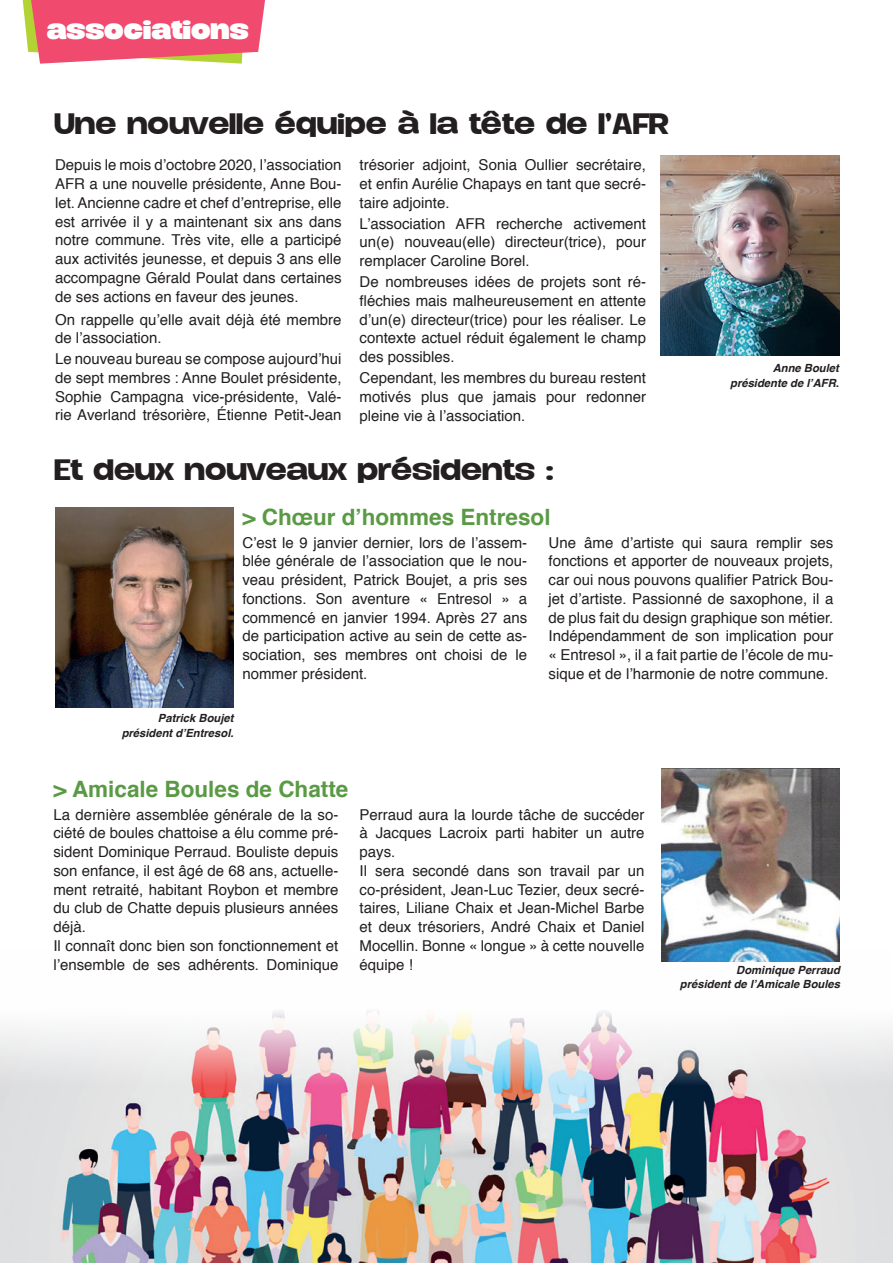
<style>
.page{position:relative;width:893px;height:1263px;background:#fff}
.page>*{position:absolute;margin:0;border:0;box-sizing:border-box;transform-origin:0 0}
.t1{font:500 27px "Duera PERSONALUSE Expanded";color:#231f20}
.t2{font:700 24px "Duera PERSONALUSE Expanded";color:#fff}
.t3{font:700 22.5px "Helvetica";color:#5a9a44}
.t4{font:15px/18.8px "Helvetica";color:#231f20;text-align:justify}
.t5{font:italic 700 11.25px/15px "Helvetica";color:#231f20;text-align:right}
</style>
<div class="page">
<svg style="left:23px;top:0;width:242px;height:64px"></svg>
<img style="left:661px;top:156px;width:178px;height:200px">
<img style="left:55px;top:508px;width:179px;height:200px">
<img style="left:661px;top:769px;width:178px;height:181px">
<img style="left:0;top:950px;width:893px;height:313px">
<h2 class="t2" style="left:47px;top:13px;width:203px">ASSOCIATIONS</h2>
<h1 class="t1" style="left:54px;top:106px;width:616px">Une nouvelle équipe à la tête de l’AFR</h1>
<p class="t4" style="left:55px;top:156px;width:288px">Depuis le mois d’octobre 2020, l’association AFR a une nouvelle présidente, Anne Bou&shy;let. Ancienne cadre et chef d’entreprise, elle est arrivée il y a maintenant six ans dans notre commune. Très vite, elle a participé aux activités jeunesse, et depuis 3 ans elle accompagne Gérald Poulat dans certaines de ses actions en faveur des jeunes.</p>
<p class="t4" style="left:55px;top:310px;width:288px">On rappelle qu’elle avait déjà été membre de l’association.</p>
<p class="t4" style="left:55px;top:350px;width:288px">Le nouveau bureau se compose aujourd’hui de sept membres : Anne Boulet présidente, Sophie Campagna vice-présidente, Valé&shy;rie Averland trésorière, Étienne Petit-Jean</p>
<p class="t4" style="left:360px;top:156px;width:288px">trésorier adjoint, Sonia Oullier secrétaire, et enfin Aurélie Chapays en tant que secré&shy;taire adjointe.</p>
<p class="t4" style="left:360px;top:215px;width:288px">L’association AFR recherche activement un(e) nouveau(elle) directeur(trice), pour remplacer Caroline Borel.</p>
<p class="t4" style="left:360px;top:273px;width:288px">De nombreuses idées de projets sont ré&shy;fléchies mais malheureusement en attente d’un(e) directeur(trice) pour les réaliser. Le contexte actuel réduit également le champ des possibles.</p>
<p class="t4" style="left:360px;top:369px;width:288px">Cependant, les membres du bureau restent motivés plus que jamais pour redonner pleine vie à l’association.</p>
<h1 class="t1" style="left:54px;top:452px;width:501px">Et deux nouveaux présidents :</h1>
<p class="t5" style="left:730px;top:360px;width:110px">Anne Boulet présidente de l’AFR.</p>
<h3 class="t3" style="left:242px;top:499px;width:310px">&gt; Chœur d’hommes Entresol</h3>
<p class="t4" style="left:242px;top:533px;width:286px">C’est le 9 janvier dernier, lors de l’assem&shy;blée générale de l’association que le nou&shy;veau président, Patrick Boujet, a pris ses fonctions. Son aventure « Entresol » a commencé en janvier 1994. Après 27 ans de participation active au sein de cette as&shy;sociation, ses membres ont choisi de le nommer président.</p>
<p class="t4" style="left:549px;top:533px;width:286px">Une âme d’artiste qui saura remplir ses fonctions et apporter de nouveaux projets, car oui nous pouvons qualifier Patrick Bou&shy;jet d’artiste. Passionné de saxophone, il a de plus fait du design graphique son métier.<br>Indépendamment de son implication pour « Entresol », il a fait partie de l’école de mu&shy;sique et de l’harmonie de notre commune.</p>
<p class="t5" style="left:122px;top:711px;width:113px">Patrick Boujet président d’Entresol.</p>
<h3 class="t3" style="left:53px;top:770px;width:296px">&gt; Amicale Boules de Chatte</h3>
<p class="t4" style="left:53px;top:805px;width:286px;text-align:left">La dernière assemblée générale de la so&shy;ciété de boules chattoise a élu comme pré&shy;sident Dominique Perraud. Bouliste depuis son enfance, il est âgé de 68 ans, actuelle&shy;ment retraité, habitant Roybon et membre du club de Chatte depuis plusieurs années déjà.<br>Il connaît donc bien son fonctionnement et l’ensemble de ses adhérents. Dominique</p>
<p class="t4" style="left:360px;top:805px;width:286px;text-align:left">Perraud aura la lourde tâche de succéder à Jacques Lacroix parti habiter un autre pays.<br>Il sera secondé dans son travail par un co-président, Jean-Luc Tezier, deux secré&shy;taires, Liliane Chaix et Jean-Michel Barbe et deux trésoriers, André Chaix et Daniel Mocellin. Bonne « longue » à cette nouvelle équipe !</p>
<p class="t5" style="left:680px;top:963px;width:162px;line-height:13.5px">Dominique Perraud<br>président de l’Amicale Boules</p>
</div>
